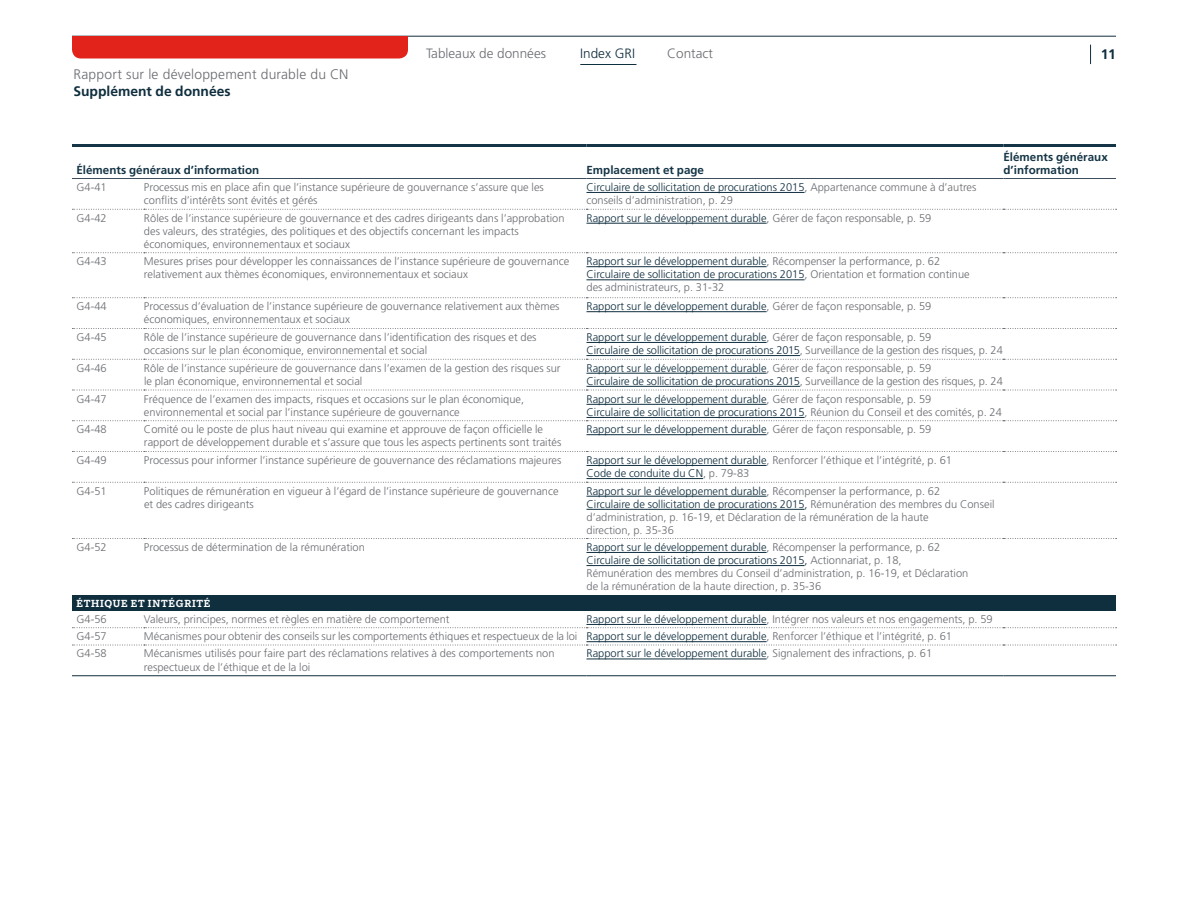
<style>
.page{position:relative;width:1188px;height:918px;background:#fff}
.page>*{position:absolute;margin:0;border:0;box-sizing:border-box;transform-origin:0 0}
.t1{font:300 13.8px "Frutiger";letter-spacing:.015em;color:#696c71}
.t2{font:700 13.8px "Frutiger";color:#0f2e3e}
.t3{font:300 13.5px "Frutiger";color:#696c71}
.t4{font:300 13.5px "Frutiger";color:#0f2e3e}
.t5{font:700 11.7px/12.8px "Frutiger";color:#153546}
.t6{font:500 11.25px "Egyptian Slate Pro";letter-spacing:.065em;color:#fff}
.t7{font:300 11.1px/13px "Frutiger";color:#696c71}
.t8{font:300 11.1px/13px "Frutiger";color:#0f2e3e}
.s1{color:#0f2e3e}
.s2{color:#696c71}
</style>
<div class="page">
<div style="left:72px;top:595px;width:1044px;height:15px;background:#0f2e3e"></div>
<svg style="left:72px;top:209px;width:1045px;height:1px"></svg>
<svg style="left:72px;top:252px;width:1045px;height:1px"></svg>
<svg style="left:72px;top:297px;width:1045px;height:1px"></svg>
<svg style="left:72px;top:328px;width:1045px;height:1px"></svg>
<svg style="left:72px;top:359px;width:1045px;height:1px"></svg>
<svg style="left:72px;top:390px;width:1045px;height:1px"></svg>
<svg style="left:72px;top:420px;width:1045px;height:1px"></svg>
<svg style="left:72px;top:451px;width:1045px;height:1px"></svg>
<svg style="left:72px;top:482px;width:1045px;height:1px"></svg>
<svg style="left:72px;top:538px;width:1045px;height:1px"></svg>
<svg style="left:72px;top:627px;width:1045px;height:1px"></svg>
<svg style="left:72px;top:645px;width:1045px;height:1px"></svg>
<hr style="left:72px;top:675px;width:72px;height:1px;background:#0f2e3e">
<hr style="left:144px;top:675px;width:442px;height:1px;background:#0f2e3e">
<hr style="left:586px;top:675px;width:418px;height:1px;background:#0f2e3e">
<hr style="left:1004px;top:675px;width:112px;height:1px;background:#0f2e3e">
<hr style="left:72px;top:144px;width:72px;height:3px;background:#153546">
<hr style="left:144px;top:144px;width:442px;height:3px;background:#153546">
<hr style="left:72px;top:178px;width:72px;height:1px;background:#3e4d5c">
<hr style="left:144px;top:178px;width:442px;height:1px;background:#3e4d5c">
<hr style="left:586px;top:144px;width:418px;height:3px;background:#153546">
<hr style="left:1004px;top:144px;width:112px;height:3px;background:#153546">
<hr style="left:586px;top:178px;width:418px;height:1px;background:#3e4d5c">
<hr style="left:1004px;top:178px;width:112px;height:1px;background:#3e4d5c">
<hr style="left:586px;top:192px;width:219px;height:1px;background:#0f2e3e">
<hr style="left:586px;top:223px;width:181px;height:1px;background:#0f2e3e">
<hr style="left:586px;top:266px;width:181px;height:1px;background:#0f2e3e">
<hr style="left:586px;top:280px;width:219px;height:1px;background:#0f2e3e">
<hr style="left:586px;top:311px;width:181px;height:1px;background:#0f2e3e">
<hr style="left:586px;top:342px;width:181px;height:1px;background:#0f2e3e">
<hr style="left:586px;top:355px;width:214px;height:1px;background:#0f2e3e">
<hr style="left:586px;top:373px;width:181px;height:1px;background:#0f2e3e">
<hr style="left:586px;top:386px;width:214px;height:1px;background:#0f2e3e">
<hr style="left:586px;top:404px;width:181px;height:1px;background:#0f2e3e">
<hr style="left:586px;top:417px;width:219px;height:1px;background:#0f2e3e">
<hr style="left:586px;top:434px;width:181px;height:1px;background:#0f2e3e">
<hr style="left:586px;top:465px;width:181px;height:1px;background:#0f2e3e">
<hr style="left:586px;top:478px;width:117px;height:1px;background:#0f2e3e">
<hr style="left:586px;top:496px;width:181px;height:1px;background:#0f2e3e">
<hr style="left:586px;top:509px;width:219px;height:1px;background:#0f2e3e">
<hr style="left:586px;top:552px;width:181px;height:1px;background:#0f2e3e">
<hr style="left:586px;top:565px;width:219px;height:1px;background:#0f2e3e">
<hr style="left:586px;top:624px;width:181px;height:1px;background:#0f2e3e">
<hr style="left:586px;top:641px;width:181px;height:1px;background:#0f2e3e">
<hr style="left:586px;top:659px;width:181px;height:1px;background:#0f2e3e">
<hr style="left:72px;top:36px;width:1044px;height:1px;background:#0f2e3e">
<div style="left:72px;top:36px;width:336px;height:22px;background:#e2231b"></div>
<svg style="left:1090px;top:45px;width:1px;height:19px"></svg>
<hr style="left:580px;top:64px;width:56px;height:1px;background:#0f2e3e">
<p class="t1" style="left:74px;top:67px;width:277px">Rapport sur le développement durable du CN</p>
<p class="t2" style="left:74px;top:83px;width:159px">Supplément de données</p>
<p class="t3" style="left:426px;top:46px;width:122px">Tableaux de données</p>
<p class="t4" style="left:580px;top:46px;width:56px">Index GRI</p>
<p class="t3" style="left:667px;top:46px;width:47px">Contact</p>
<p class="t5" style="left:76px;top:164px;width:184px">Éléments généraux d’information</p>
<p class="t5" style="left:587px;top:164px;width:119px">Emplacement et page</p>
<p class="t2" style="left:1101px;top:46px;width:17px">11</p>
<p class="t5" style="left:1004px;top:151px;width:106px">Éléments généraux d’information</p>
<p class="t7" style="left:76px;top:181px;width:32px">G4-41</p>
<p class="t7" style="left:144px;top:181px;width:401px">Processus mis en place afin que l’instance supérieure de gouvernance s’assure que les conflits d’intérêts sont évités et gérés</p>
<p class="t7" style="left:586px;top:181px;width:391px"><span class="s1">Circulaire de sollicitation de procurations 2015</span>, Appartenance commune à d’autres conseils d’administration, p. 29</p>
<p class="t7" style="left:76px;top:212px;width:32px">G4-42</p>
<p class="t7" style="left:144px;top:212px;width:422px">Rôles de l’instance supérieure de gouvernance et des cadres dirigeants dans l’approbation des valeurs, des stratégies, des politiques et des objectifs concernant les impacts économiques, environnementaux et sociaux</p>
<p class="t8" style="left:586px;top:212px;width:347px">Rapport sur le développement durable<span class="s2">, Gérer de façon responsable, p. 59</span></p>
<p class="t7" style="left:76px;top:255px;width:32px">G4-43</p>
<p class="t7" style="left:144px;top:255px;width:427px">Mesures prises pour développer les connaissances de l’instance supérieure de gouvernance relativement aux thèmes économiques, environnementaux et sociaux</p>
<p class="t7" style="left:586px;top:255px;width:385px"><span class="s1">Rapport sur le développement durable</span>, Récompenser la performance, p. 62<br><span class="s1">Circulaire de sollicitation de procurations 2015</span>, Orientation et formation continue des administrateurs, p. 31-32</p>
<p class="t7" style="left:76px;top:300px;width:32px">G4-44</p>
<p class="t7" style="left:144px;top:300px;width:417px">Processus d’évaluation de l’instance supérieure de gouvernance relativement aux thèmes économiques, environnementaux et sociaux</p>
<p class="t8" style="left:586px;top:300px;width:347px">Rapport sur le développement durable<span class="s2">, Gérer de façon responsable, p. 59</span></p>
<p class="t7" style="left:76px;top:331px;width:32px">G4-45</p>
<p class="t7" style="left:144px;top:331px;width:394px">Rôle de l’instance supérieure de gouvernance dans l’identification des risques et des occasions sur le plan économique, environnemental et social</p>
<p class="t8" style="left:586px;top:331px;width:418px">Rapport sur le développement durable<span class="s2">, Gérer de façon responsable, p. 59<br></span>Circulaire de sollicitation de procurations 2015<span class="s2">, Surveillance de la gestion des risques, p. 24</span></p>
<p class="t7" style="left:76px;top:362px;width:32px">G4-46</p>
<p class="t7" style="left:144px;top:361px;width:418px">Rôle de l’instance supérieure de gouvernance dans l’examen de la gestion des risques sur le plan économique, environnemental et social</p>
<p class="t8" style="left:586px;top:362px;width:418px">Rapport sur le développement durable<span class="s2">, Gérer de façon responsable, p. 59<br></span>Circulaire de sollicitation de procurations 2015<span class="s2">, Surveillance de la gestion des risques, p. 24</span></p>
<p class="t7" style="left:76px;top:393px;width:32px">G4-47</p>
<p class="t7" style="left:144px;top:393px;width:382px">Fréquence de l’examen des impacts, risques et occasions sur le plan économique, environnemental et social par l’instance supérieure de gouvernance</p>
<p class="t8" style="left:586px;top:393px;width:417px">Rapport sur le développement durable<span class="s2">, Gérer de façon responsable, p. 59<br></span>Circulaire de sollicitation de procurations 2015<span class="s2">, Réunion du Conseil et des comités, p. 24</span></p>
<p class="t7" style="left:76px;top:423px;width:32px">G4-48</p>
<p class="t7" style="left:144px;top:423px;width:419px">Comité ou le poste de plus haut niveau qui examine et approuve de façon officielle le rapport de développement durable et s’assure que tous les aspects pertinents sont traités</p>
<p class="t8" style="left:586px;top:423px;width:347px">Rapport sur le développement durable<span class="s2">, Gérer de façon responsable, p. 59</span></p>
<p class="t7" style="left:76px;top:454px;width:32px">G4-49</p>
<p class="t7" style="left:144px;top:454px;width:419px">Processus pour informer l’instance supérieure de gouvernance des réclamations majeures</p>
<p class="t8" style="left:586px;top:454px;width:367px">Rapport sur le développement durable<span class="s2">, Renforcer l’éthique et l’intégrité, p. 61<br></span>Code de conduite du CN<span class="s2">, p. 79-83</span></p>
<p class="t7" style="left:76px;top:485px;width:32px">G4-51</p>
<p class="t7" style="left:144px;top:484px;width:416px">Politiques de rémunération en vigueur à l’égard de l’instance supérieure de gouvernance et des cadres dirigeants</p>
<p class="t7" style="left:586px;top:484px;width:410px"><span class="s1">Rapport sur le développement durable</span>, Récompenser la performance, p. 62<br><span class="s1">Circulaire de sollicitation de procurations 2015,</span> Rémunération des membres du Conseil d’administration, p. 16-19, et Déclaration de la rémunération de la haute<br>direction, p. 35-36</p>
<p class="t7" style="left:76px;top:541px;width:32px">G4-52</p>
<p class="t7" style="left:144px;top:541px;width:222px">Processus de détermination de la rémunération</p>
<p class="t7" style="left:586px;top:541px;width:383px"><span class="s1">Rapport sur le développement durable</span>, Récompenser la performance, p. 62<br><span class="s1">Circulaire de sollicitation de procurations 2015,</span> Actionnariat, p. 18, Rémunération des membres du Conseil d’administration, p. 16-19, et Déclaration de la rémunération de la haute direction, p. 35-36</p>
<p class="t6" style="left:77px;top:597px;width:135px">ÉTHIQUE ET INTÉGRITÉ</p>
<p class="t7" style="left:76px;top:613px;width:32px">G4-56</p>
<p class="t7" style="left:144px;top:613px;width:307px">Valeurs, principes, normes et règles en matière de comportement</p>
<p class="t7" style="left:586px;top:613px;width:408px"><span class="s1">Rapport sur le développement durable</span>, Intégrer nos valeurs et nos engagements, p. 59</p>
<p class="t7" style="left:76px;top:630px;width:32px">G4-57</p>
<p class="t7" style="left:144px;top:630px;width:810px">Mécanismes pour obtenir des conseils sur les comportements éthiques et respectueux de la loi <span class="s1">Rapport sur le développement durable</span>, Renforcer l’éthique et l’intégrité, p. 61</p>
<p class="t7" style="left:76px;top:647px;width:32px">G4-58</p>
<p class="t7" style="left:144px;top:647px;width:412px">Mécanismes utilisés pour faire part des réclamations relatives à des comportements non respectueux de l’éthique et de la loi</p>
<p class="t8" style="left:586px;top:647px;width:347px">Rapport sur le développement durable<span class="s2">, Signalement des infractions, p. 61</span></p>
</div>
